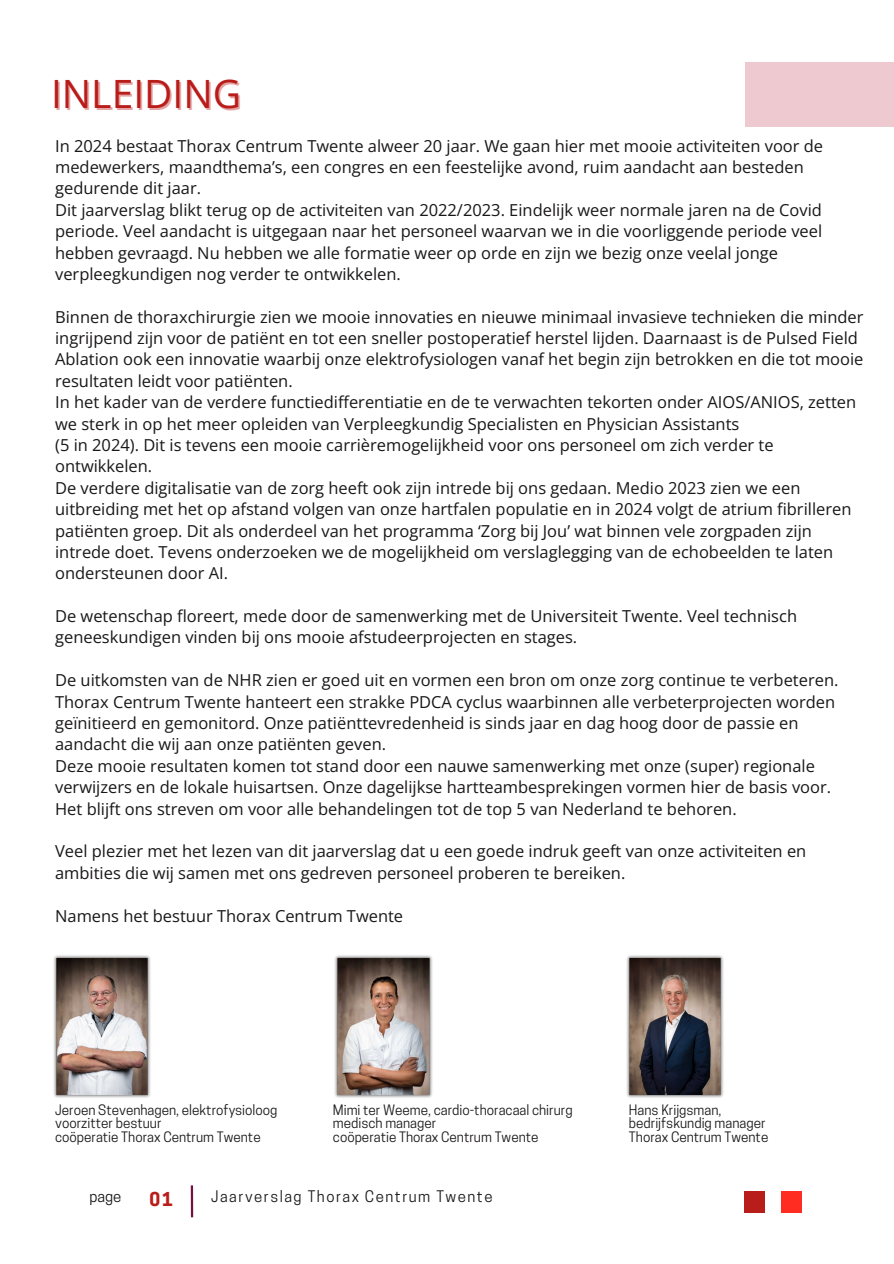
<style>
.page{position:relative;width:894px;height:1264px;background:#fff}
.page>*{position:absolute;margin:0;border:0;box-sizing:border-box;transform-origin:0 0}
.t1{font:39px "Open Sans";color:#b91d1a}
.t2{font:700 18px "Cooper Hewitt";color:#b91d1a}
.t3{font:16.5px/21.3px "Open Sans";color:#191717}
.t4{font:15px "Cooper Hewitt";letter-spacing:.1em;color:#191717}
.t5{font:13.5px "Cooper Hewitt";color:#191717}
</style>
<div class="page">
<hr style="left:191px;top:1185px;width:2px;height:32px;background:#751040">
<div style="left:743px;top:1190px;width:21px;height:22px;background:#b91d1a"></div>
<div style="left:781px;top:1190px;width:20px;height:22px;background:#ff2c21"></div>
<div style="left:745px;top:62px;width:148px;height:64px;background:#eecad0"></div>
<img style="left:53px;top:955px;width:98px;height:143px">
<img style="left:334px;top:955px;width:99px;height:143px">
<img style="left:626px;top:955px;width:98px;height:143px">
<h3 class="t1" style="left:51px;top:66px;width:192px">INLEIDING</h3>
<h3 class="t3" style="left:55px;top:134px;width:769px">In 2024 bestaat Thorax Centrum Twente alweer 20 jaar. We gaan hier met mooie activiteiten voor de medewerkers, maandthema’s, een congres en een feestelijke avond, ruim aandacht aan besteden gedurende dit jaar.<br>Dit jaarverslag blikt terug op de activiteiten van 2022/2023. Eindelijk weer normale jaren na de Covid periode. Veel aandacht is uitgegaan naar het personeel waarvan we in die voorliggende periode veel hebben gevraagd. Nu hebben we alle formatie weer op orde en zijn we bezig onze veelal jonge verpleegkundigen nog verder te ontwikkelen.</h3>
<h3 class="t3" style="left:55px;top:305px;width:809px">Binnen de thoraxchirurgie zien we mooie innovaties en nieuwe minimaal invasieve technieken die minder ingrijpend zijn voor de patiënt en tot een sneller postoperatief herstel lijden. Daarnaast is de Pulsed Field Ablation ook een innovatie waarbij onze elektrofysiologen vanaf het begin zijn betrokken en die tot mooie resultaten leidt voor patiënten.<br>In het kader van de verdere functiedifferentiatie en de te verwachten tekorten onder AIOS/ANIOS, zetten we sterk in op het meer opleiden van Verpleegkundig Specialisten en Physician Assistants<br>(5 in 2024). Dit is tevens een mooie carrièremogelijkheid voor ons personeel om zich verder te ontwikkelen.<br>De verdere digitalisatie van de zorg heeft ook zijn intrede bij ons gedaan. Medio 2023 zien we een uitbreiding met het op afstand volgen van onze hartfalen populatie en in 2024 volgt de atrium fibrilleren patiënten groep. Dit als onderdeel van het programma ‘Zorg bij Jou’ wat binnen vele zorgpaden zijn intrede doet. Tevens onderzoeken we de mogelijkheid om verslaglegging van de echobeelden te laten ondersteunen door AI.</h3>
<h3 class="t3" style="left:55px;top:605px;width:743px">De wetenschap floreert, mede door de samenwerking met de Universiteit Twente. Veel technisch geneeskundigen vinden bij ons mooie afstudeerprojecten en stages.</h3>
<p class="t3" style="left:55px;top:669px;width:784px">De uitkomsten van de NHR zien er goed uit en vormen een bron om onze zorg continue te verbeteren.<br>Thorax Centrum Twente hanteert een strakke PDCA cyclus waarbinnen alle verbeterprojecten worden geïnitieerd en gemonitord. Onze patiënttevredenheid is sinds jaar en dag hoog door de passie en aandacht die wij aan onze patiënten geven.<br>Deze mooie resultaten komen tot stand door een nauwe samenwerking met onze (super) regionale verwijzers en de lokale huisartsen. Onze dagelijkse hartteambesprekingen vormen hier de basis voor.<br>Het blijft ons streven om voor alle behandelingen tot de top 5 van Nederland te behoren.</p>
<p class="t3" style="left:55px;top:840px;width:752px">Veel plezier met het lezen van dit jaarverslag dat u een goede indruk geeft van onze activiteiten en ambities die wij samen met ons gedreven personeel proberen te bereiken.</p>
<p class="t3" style="left:55px;top:904px;width:349px">Namens het bestuur Thorax Centrum Twente</p>
<p class="t5" style="left:55px;top:1104px;width:224px">Jeroen Stevenhagen, elektrofysioloog</p>
<p class="t5" style="left:55px;top:1117px;width:108px">voorzitter bestuur</p>
<p class="t5" style="left:55px;top:1131px;width:207px">coöperatie Thorax Centrum Twente</p>
<p class="t5" style="left:333px;top:1104px;width:241px">Mimi ter Weeme, cardio-thoracaal chirurg</p>
<p class="t5" style="left:333px;top:1117px;width:105px">medisch manager</p>
<p class="t5" style="left:333px;top:1131px;width:207px">coöperatie Thorax Centrum Twente</p>
<h1 class="t4" style="left:89px;top:1190px;width:33px">page</h1>
<h3 class="t2" style="left:149px;top:1192px;width:25px">01</h3>
<h3 class="t4" style="left:211px;top:1190px;width:283px">Jaarverslag Thorax Centrum Twente</h3>
<h2 class="t5" style="left:628px;top:1104px;width:94px">Hans Krijgsman,</h2>
<p class="t5" style="left:628px;top:1117px;width:138px">bedrijfskundig manager</p>
<h2 class="t5" style="left:628px;top:1131px;width:141px">Thorax Centrum Twente</h2>
</div>
